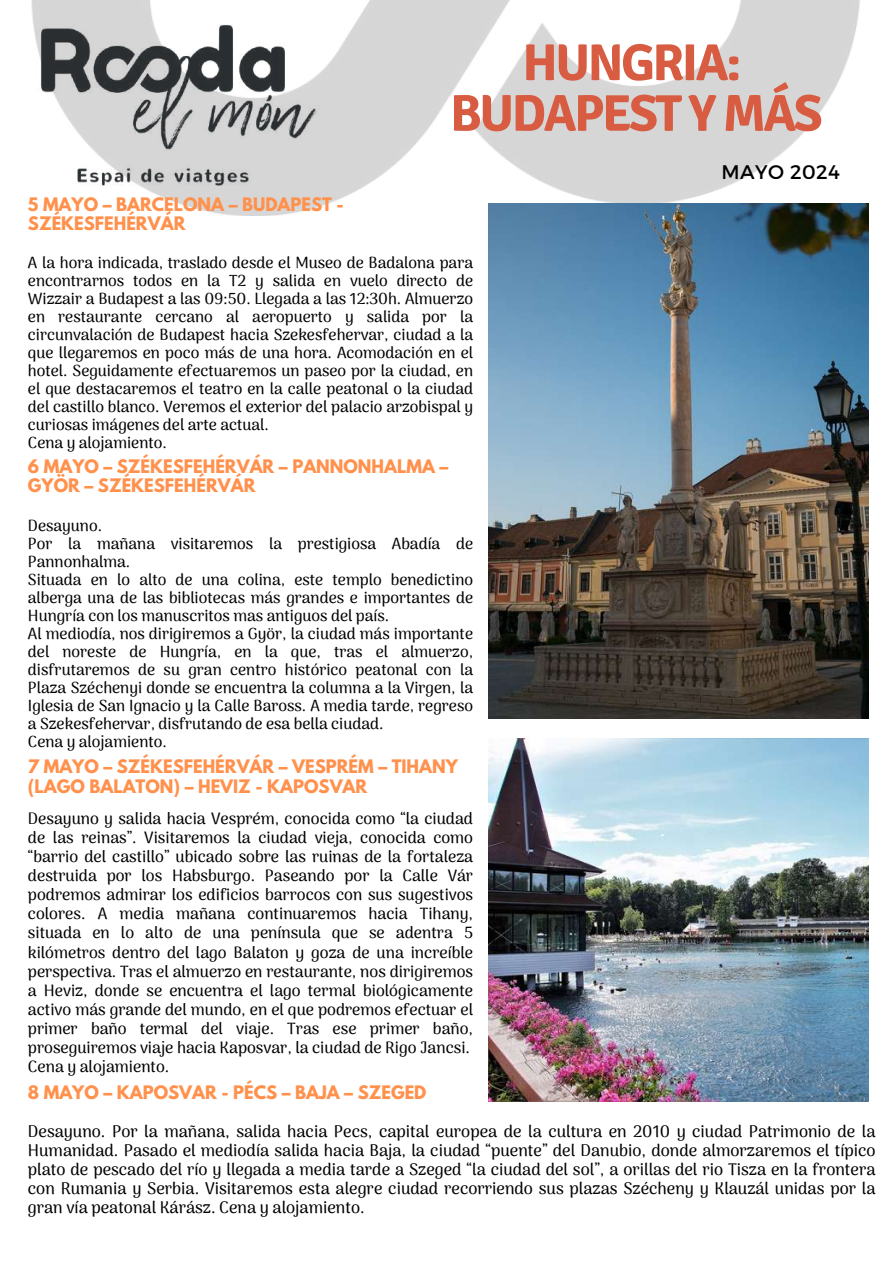
<style>
.page{position:relative;width:893px;height:1264px;background:#fff}
.page>*{position:absolute;margin:0;border:0;box-sizing:border-box;transform-origin:0 0}
.t1{font:700 51.6px/50.7px "Signika";letter-spacing:-.045em;color:#d85c41;text-align:center}
.t2{font:19.65px "Montserrat";letter-spacing:.025em;color:#000}
.t3{font:500 16.5px/19.2px "Arima Madurai";color:#000;text-align:justify}
.t4{font:700 16.5px/19.2px "League Spartan";color:#ff914d}
.t5{font:500 16.05px/19.2px "Arima Madurai";color:#000}
.t6{font:500 15.75px/18px "Arima Madurai";color:#000}
</style>
<div class="page">
<img style="left:31px;top:0;width:838px;height:215px">
<img style="left:31px;top:19px;width:301px;height:171px">
<img style="left:489px;top:738px;width:379px;height:363px">
<img style="left:489px;top:204px;width:379px;height:514px">
<h1 class="t1" style="left:450px;top:38px;width:374px">HUNGRIA:<br>BUDAPEST Y MÁS</h1>
<p class="t2" style="left:721px;top:159px;width:120px">MAYO 2024</p>
<p class="t4" style="left:28px;top:196px;width:317px">5 MAYO – BARCELONA – BUDAPEST -<br>SZÉKESFEHÉRVÁR</p>
<p class="t6" style="left:28px;top:253px;width:446px">A la hora indicada, traslado desde el Museo de Badalona para encontrarnos todos en la T2 y salida en vuelo directo de Wizzair a Budapest a las 09:50. Llegada a las 12:30h. Almuerzo en restaurante cercano al aeropuerto y salida por la circunvalación de Budapest hacia Szekesfehervar, ciudad a la que llegaremos en poco más de una hora. Acomodación en el hotel. Seguidamente efectuaremos un paseo por la ciudad, en el que destacaremos el teatro en la calle peatonal o la ciudad del castillo blanco. Veremos el exterior del palacio arzobispal y curiosas imágenes del arte actual.<br>Cena y alojamiento.</p>
<p class="t4" style="left:28px;top:459px;width:422px">6 MAYO – SZÉKESFEHÉRVÁR – PANNONHALMA –<br>GYÖR – SZÉKESFEHÉRVÁR</p>
<p class="t6" style="left:28px;top:516px;width:446px">Desayuno.<br>Por la mañana visitaremos la prestigiosa Abadía de Pannonhalma.<br>Situada en lo alto de una colina, este templo benedictino alberga una de las bibliotecas más grandes e importantes de Hungría con los manuscritos mas antiguos del país.<br>Al mediodía, nos dirigiremos a Györ, la ciudad más importante del noreste de Hungría, en la que, tras el almuerzo, disfrutaremos de su gran centro histórico peatonal con la Plaza Széchenyi donde se encuentra la columna a la Virgen, la Iglesia de San Ignacio y la Calle Baross. A media tarde, regreso a Szekesfehervar, disfrutando de esa bella ciudad.<br>Cena y alojamiento.</p>
<p class="t4" style="left:28px;top:759px;width:431px">7 MAYO – SZÉKESFEHÉRVÁR – VESPRÉM – TIHANY (LAGO BALATON) – HEVIZ - KAPOSVAR</p>
<p class="t5" style="left:28px;top:808px;width:446px">Desayuno y salida hacia Vesprém, conocida como “la ciudad de las reinas”. Visitaremos la ciudad vieja, conocida como “barrio del castillo” ubicado sobre las ruinas de la fortaleza destruida por los Habsburgo. Paseando por la Calle Vár podremos admirar los edificios barrocos con sus sugestivos colores. A media mañana continuaremos hacia Tihany, situada en lo alto de una península que se adentra 5 kilómetros dentro del lago Balaton y goza de una increíble perspectiva. Tras el almuerzo en restaurante, nos dirigiremos a Heviz, donde se encuentra el lago termal biológicamente activo más grande del mundo, en el que podremos efectuar el primer baño termal del viaje. Tras ese primer baño, proseguiremos viaje hacia Kaposvar, la ciudad de Rigo Jancsi.<br>Cena y alojamiento.</p>
<p class="t4" style="left:28px;top:1084px;width:400px">8 MAYO – KAPOSVAR - PÉCS – BAJA – SZEGED</p>
<p class="t3" style="left:28px;top:1121px;width:849px">Desayuno. Por la mañana, salida hacia Pecs, capital europea de la cultura en 2010 y ciudad Patrimonio de la Humanidad. Pasado el mediodía salida hacia Baja, la ciudad “puente” del Danubio, donde almorzaremos el típico plato de pescado del río y llegada a media tarde a Szeged “la ciudad del sol”, a orillas del rio Tisza en la frontera con Rumania y Serbia. Visitaremos esta alegre ciudad recorriendo sus plazas Szécheny y Klauzál unidas por la gran vía peatonal Kárász. Cena y alojamiento.</p>
</div>
